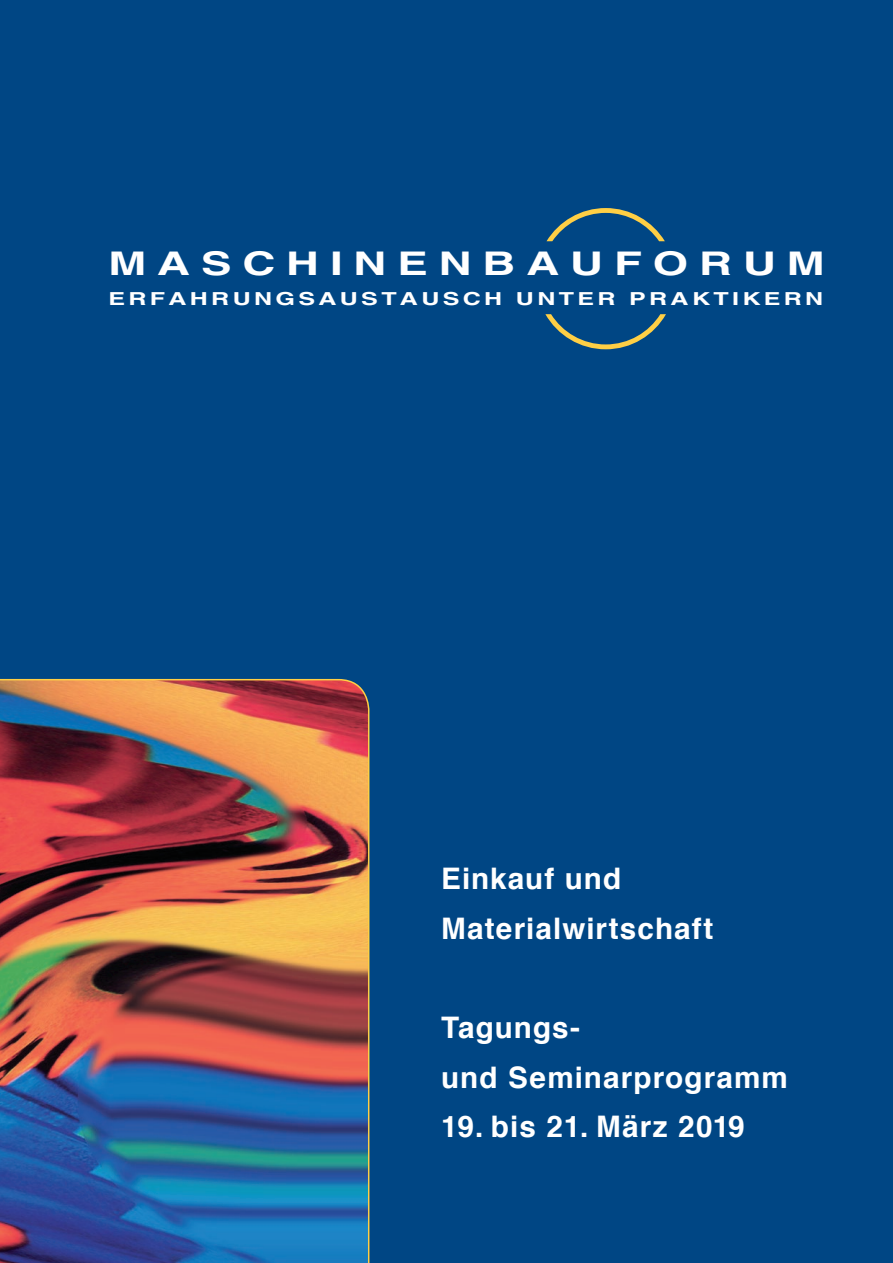
<style>
.page{position:relative;width:893px;height:1263px;background:#004684}
.page>*{position:absolute;margin:0;border:0;box-sizing:border-box;transform-origin:0 0}
.t1{font:700 32.7px "Helvetica";letter-spacing:.235em;color:#fff;scale:1.4 1}
.t2{font:700 29.7px/49.7px "Helvetica";letter-spacing:.035em;color:#fff}
.t3{font:700 18px "Helvetica";letter-spacing:.13em;color:#fff;scale:1.4 1}
</style>
<div class="page">
<img style="left:0;top:679px;width:369px;height:584px">
<svg style="left:546px;top:208px;width:119px;height:33px"></svg>
<svg style="left:545px;top:314px;width:121px;height:35px"></svg>
<p class="t1" style="left:108px;top:243px;width:513px">MASCHINENBAUFORUM</p>
<p class="t3" style="left:108px;top:288px;width:512px">ERFAHRUNGSAUSTAUSCH UNTER PRAKTIKERN</p>
<p class="t2" style="left:441px;top:854px;width:274px">Einkauf und<br>Materialwirtschaft</p>
<p class="t2" style="left:441px;top:1003px;width:348px">Tagungs-<br>und Seminarprogramm</p>
<p class="t2" style="left:441px;top:1102px;width:305px">19. bis 21. März 2019</p>
</div>
